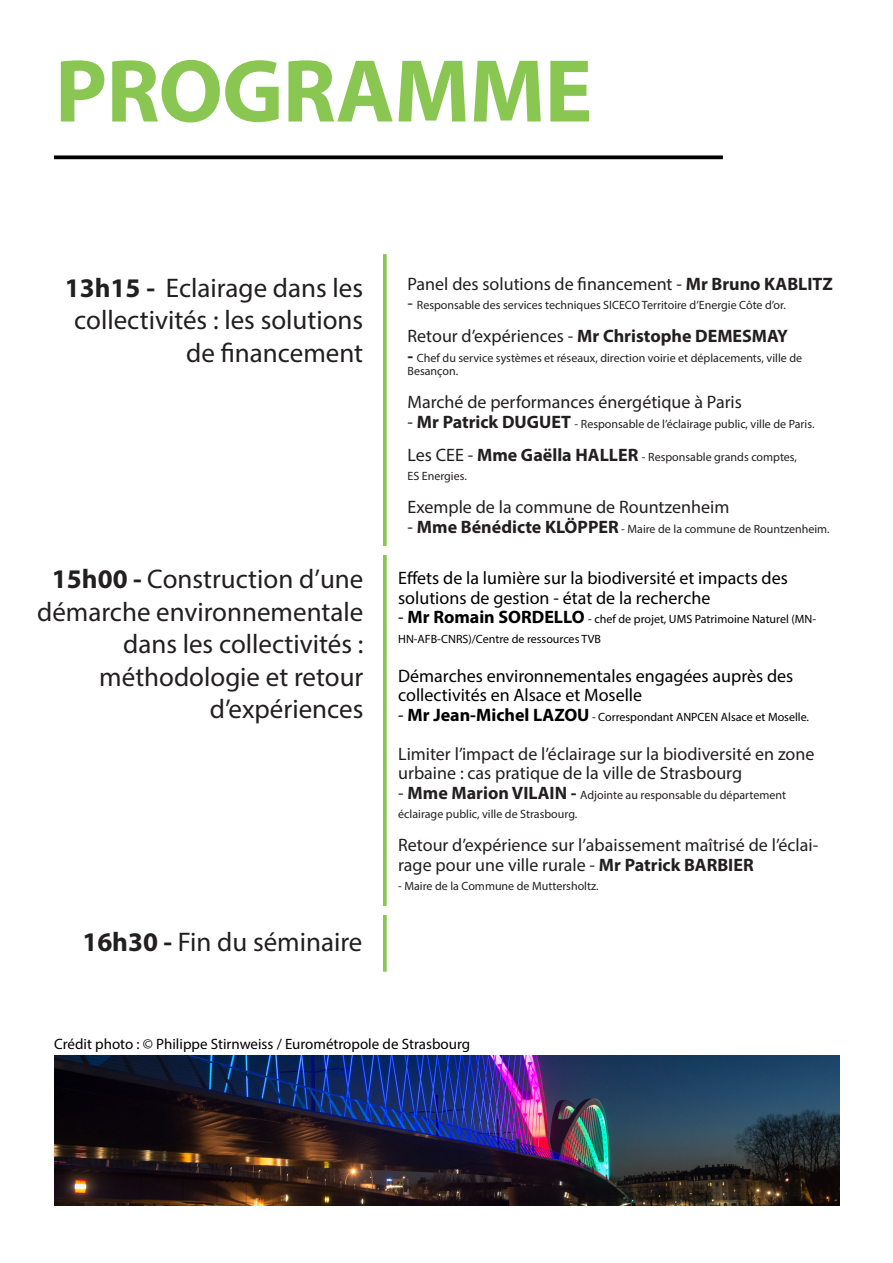
<style>
.page{position:relative;width:893px;height:1263px;background:#fff}
.page>*{position:absolute;margin:0;border:0;box-sizing:border-box;transform-origin:0 0}
.t1{font:700 90px "Myriad Pro";letter-spacing:-.01em;color:#8ac752}
.t2{font:27px/32.4px "Myriad Pro";color:#231f20;text-align:right}
.t3{font:18px/19.5px "Myriad Pro";color:#231f20}
.t4{font:18px/19.5px "Myriad Pro";color:#000001}
.t5{font:15px "Myriad Pro";color:#000001}
.t6{font:12px "Myriad Pro";color:#231f20}
.t7{font:12px/19.5px "Myriad Pro";color:#000001}
.s1{font-weight:700}
.s2{font-size:18px}
.s3{font-weight:700;font-size:18px}
</style>
<div class="page">
<svg style="left:54px;top:155px;width:669px;height:4px;background:#1d1d1f"></svg>
<svg style="left:383px;top:254px;width:4px;height:718px;background:#92cb5d"></svg>
<div style="left:321px;top:546px;width:132px;height:9px;background:#fff"></div>
<div style="left:316px;top:906px;width:132px;height:9px;background:#fff"></div>
<img style="left:54px;top:1056px;width:785px;height:149px">
<p class="t1" style="left:55px;top:32px;width:539px">PROGRAMME</p>
<p class="t2" style="left:65px;top:271px;width:300px"><span class="s1">13h15 -</span> Eclairage dans les</p>
<p class="t2" style="left:74px;top:303px;width:290px">collectivités : les solutions</p>
<p class="t2" style="left:186px;top:336px;width:178px">de financement</p>
<p class="t2" style="left:37px;top:563px;width:328px"><span class="s1">15h00 -</span> Construction d’une démarche environnementale dans les collectivités :</p>
<p class="t2" style="left:99px;top:660px;width:266px">méthodologie et retour</p>
<p class="t2" style="left:210px;top:692px;width:155px">d’expériences</p>
<p class="t2" style="left:82px;top:925px;width:282px"><span class="s1">16h30 -</span> Fin du séminaire</p>
<p class="t3" style="left:407px;top:274px;width:427px">Panel des solutions de financement - <span class="s1">Mr Bruno KABLITZ</span></p>
<p class="t6" style="left:407px;top:298px;width:380px"><span class="s2">-</span> Responsable des services techniques SICECO Territoire d’Energie Côte d’or.</p>
<p class="t3" style="left:407px;top:326px;width:382px">Retour d’expériences - <span class="s1">Mr Christophe DEMESMAY</span></p>
<p class="t6" style="left:407px;top:350px;width:396px"><span class="s3">-</span> Chef du service systèmes et réseaux, direction voirie et déplacements, ville de</p>
<p class="t6" style="left:407px;top:364px;width:52px">Besançon.</p>
<p class="t3" style="left:407px;top:392px;width:336px">Marché de performances énergétique à Paris</p>
<p class="t6" style="left:407px;top:416px;width:408px"><span class="s2">-</span> <span class="s3">Mr Patrick DUGUET</span> - Responsable de l’éclairage public, ville de Paris.</p>
<p class="t6" style="left:407px;top:449px;width:391px"><span class="s2">Les CEE -</span> <span class="s3">Mme Gaëlla HALLER</span> - Responsable grands comptes,</p>
<p class="t6" style="left:407px;top:469px;width:61px">ES Energies.</p>
<p class="t3" style="left:407px;top:497px;width:323px">Exemple de la commune de Rountzenheim</p>
<p class="t6" style="left:407px;top:521px;width:424px"><span class="s2">-</span> <span class="s3">Mme Bénédicte KLÖPPER</span> - Maire de la commune de Rountzenheim.</p>
<p class="t4" style="left:398px;top:568px;width:391px">Effets de la lumière sur la biodiversité et impacts des solutions de gestion - état de la recherche</p>
<p class="t7" style="left:398px;top:609px;width:419px"><span class="s2">-</span> <span class="s3">Mr Romain SORDELLO</span> - chef de projet, UMS Patrimoine Naturel (MN-<br>HN-AFB-CNRS)/Centre de ressources TVB</p>
<p class="t4" style="left:398px;top:665px;width:397px">Démarches environnementales engagées auprès des collectivités en Alsace et Moselle</p>
<p class="t7" style="left:398px;top:707px;width:412px"><span class="s2">-</span> <span class="s3">Mr Jean-Michel LAZOU</span> - Correspondant ANPCEN Alsace et Moselle.</p>
<p class="t3" style="left:398px;top:743px;width:418px">Limiter l’impact de l’éclairage sur la biodiversité en zone urbaine : cas pratique de la ville de Strasbourg</p>
<p class="t6" style="left:398px;top:787px;width:389px"><span class="s2">-</span> <span class="s3">Mme Marion VILAIN -</span> Adjointe au responsable du département</p>
<p class="t6" style="left:398px;top:807px;width:181px">éclairage public, ville de Strasbourg.</p>
<p class="t3" style="left:398px;top:835px;width:421px">Retour d’expérience sur l’abaissement maîtrisé de l’éclai&shy;rage pour une ville rurale - <span class="s1">Mr Patrick BARBIER</span></p>
<p class="t6" style="left:398px;top:879px;width:202px">- Maire de la Commune de Muttersholtz.</p>
<p class="t5" style="left:54px;top:1035px;width:418px">Crédit photo : © Philippe Stirnweiss / Eurométropole de Strasbourg</p>
</div>
